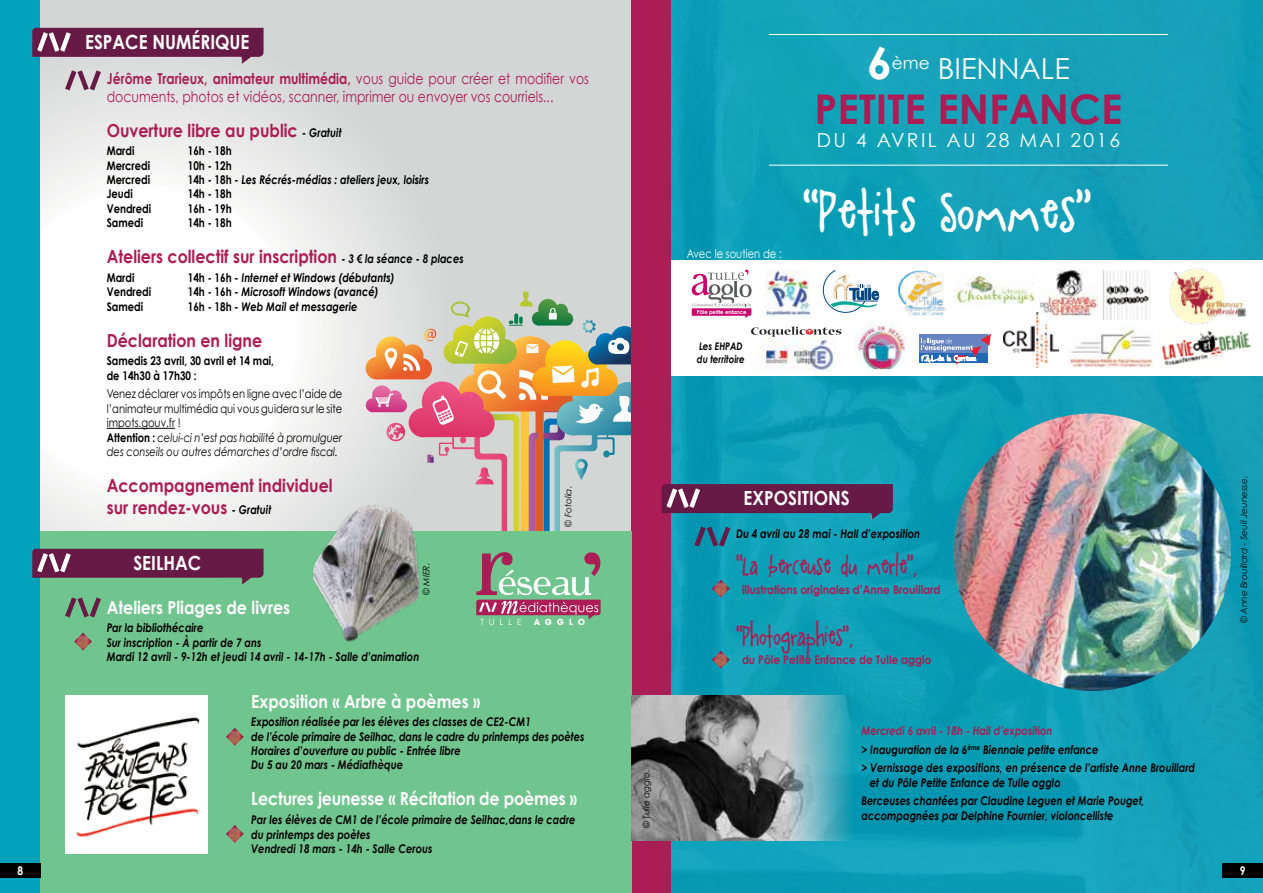
<style>
.page{position:relative;width:1263px;height:893px;background:#fff}
.page>*{position:absolute;margin:0;border:0;box-sizing:border-box;transform-origin:0 0}
.t1{font:49.5px "A Little Pot";color:#fff}
.t2{font:700 44.4px "Century Gothic";color:#fff}
.t3{font:700 40.95px "Century Gothic";color:#ab1d54}
.t4{font:28.95px "Century Gothic";color:#fff}
.t5{font:24px "A Little Pot";letter-spacing:-.01em;color:#ab1d54;scale:.88 1}
.t6{font:700 19.5px "Century Gothic";color:#fff;scale:.88 1}
.t7{font:19.35px "Century Gothic";letter-spacing:.12em;color:#fff}
.t8{font:700 18px/21.6px "Century Gothic";color:#ab1d54;scale:.88 1}
.t9{font:700 18px "Century Gothic";color:#fff;scale:.88 1}
.t10{font:15px/18px "Century Gothic";color:#ab1d54;scale:.83 1}
.t11{font:italic 700 12px/14.4px "Century Gothic";color:#000;scale:.83 1}
.t12{font:12px/14.4px "Century Gothic";color:#000;scale:.83 1}
.t13{font:700 12px/14.4px "Century Gothic";color:#000;scale:.83 1}
.t14{font:700 12px "Century Gothic";color:#ab1d54;scale:.88 1}
.t15{font:12px "Century Gothic";color:#fff;scale:.83 1}
.t16{font:700 12px "Century Gothic";color:#fff;scale:.85 1}
.t17{font:italic 700 10.5px/12.6px "Century Gothic";color:#000;scale:.83 1}
.t18{font:italic 9px "Century Gothic";color:#000}
.t19{font:700 5.4px "Century Gothic";letter-spacing:-.02em;color:#fff}
.s1{font-weight:700}
.s2{font-style:italic;font-size:12px;color:#000}
.s3{font-style:normal}
.s4{font-style:italic}
.s5{font-family:"Century Gothic";font-weight:700;font-size:18px}
.s6{color:#ab1d54}
</style>
<div class="page">
<svg style="left:40px;top:0;width:591px;height:531px"></svg>
<img style="left:671px;top:0;width:592px;height:893px">
<div style="left:651px;top:261px;width:612px;height:115px;background:#fff"></div>
<img style="left:1003px;top:313px;width:55px;height:54px">
<img style="left:879px;top:323px;width:28px;height:46px">
<div style="left:919px;top:335px;width:69px;height:18px;background:#6684c2"></div>
<div style="left:919px;top:354px;width:69px;height:9px;background:#2068b3"></div>
<svg style="left:921px;top:334px;width:70px;height:31px"></svg>
<img style="left:1162px;top:333px;width:89px;height:32px">
<img style="left:1103px;top:270px;width:47px;height:49px">
<img style="left:1154px;top:260px;width:97px;height:73px">
<img style="left:1039px;top:269px;width:58px;height:47px">
<div style="left:631px;top:0;width:40px;height:893px;background:#ab1d54"></div>
<hr style="left:769px;top:34px;width:399px;height:1px;background:#fff">
<hr style="left:769px;top:165px;width:399px;height:1px;background:#fff">
<div style="left:0;top:531px;width:631px;height:362px;background:#70c48e"></div>
<div style="left:0;top:0;width:40px;height:893px;background:#01a0bb"></div>
<div style="left:0;top:863px;width:41px;height:15px;background:#000"></div>
<div style="left:1222px;top:863px;width:41px;height:15px;background:#000"></div>
<img style="left:32px;top:28px;width:232px;height:36px">
<img style="left:32px;top:549px;width:229px;height:36px">
<img style="left:65px;top:70px;width:36px;height:20px">
<img style="left:65px;top:597px;width:36px;height:20px">
<hr style="left:107px;top:428px;width:68px;height:1px;background:#000">
<img style="left:261px;top:487px;width:115px;height:155px">
<img style="left:65px;top:695px;width:143px;height:159px">
<img style="left:74px;top:633px;width:18px;height:17px">
<img style="left:226px;top:728px;width:18px;height:18px">
<img style="left:226px;top:825px;width:18px;height:18px">
<img style="left:879px;top:484px;width:14px;height:36px">
<img style="left:953px;top:413px;width:278px;height:278px;border-radius:139px">
<img style="left:631px;top:695px;width:248px;height:145px">
<img style="left:1069px;top:325px;width:85px;height:42px">
<img style="left:712px;top:651px;width:18px;height:17px">
<svg style="left:366px;top:270px;width:513px;height:355px"></svg>
<img style="left:898px;top:270px;width:47px;height:46px">
<img style="left:765px;top:271px;width:44px;height:45px">
<img style="left:955px;top:275px;width:79px;height:30px">
<h3 class="t6" style="left:85px;top:29px;width:188px">ESPACE NUMÉRIQUE</h3>
<p class="t10" style="left:107px;top:70px;width:582px"><span class="s1">Jérôme Trarieux, animateur multimédia,</span> vous guide pour créer et modifier vos documents, photos et vidéos, scanner, imprimer ou envoyer vos courriels...</p>
<h3 class="t8" style="left:107px;top:119px;width:268px">Ouverture libre au public <span class="s2">- Gratuit</span></h3>
<p class="t13" style="left:107px;top:143px;width:35px">Mardi</p>
<p class="t13" style="left:188px;top:143px;width:55px">16h - 18h</p>
<p class="t13" style="left:107px;top:158px;width:54px">Mercredi</p>
<p class="t13" style="left:188px;top:158px;width:55px">10h - 12h</p>
<p class="t13" style="left:107px;top:172px;width:54px">Mercredi</p>
<p class="t11" style="left:188px;top:172px;width:292px"><span class="s3">14h - 18h</span> - Les Récrés-médias : ateliers jeux, loisirs</p>
<p class="t13" style="left:107px;top:187px;width:33px">Jeudi</p>
<p class="t13" style="left:188px;top:187px;width:55px">14h - 18h</p>
<p class="t13" style="left:107px;top:201px;width:55px">Vendredi</p>
<p class="t13" style="left:188px;top:201px;width:55px">16h - 19h</p>
<p class="t13" style="left:107px;top:215px;width:45px">Samedi</p>
<p class="t13" style="left:188px;top:215px;width:55px">14h - 18h</p>
<h3 class="t8" style="left:107px;top:245px;width:407px">Ateliers collectif sur inscription <span class="s2">- 3 € la séance - 8 places</span></h3>
<p class="t13" style="left:107px;top:270px;width:35px">Mardi</p>
<p class="t11" style="left:188px;top:270px;width:251px"><span class="s3">14h - 16h</span> - Internet et Windows (débutants)</p>
<p class="t13" style="left:107px;top:284px;width:55px">Vendredi</p>
<p class="t11" style="left:188px;top:284px;width:231px"><span class="s3">14h - 16h</span> - Microsoft Windows (avancé)</p>
<p class="t13" style="left:107px;top:299px;width:45px">Samedi</p>
<p class="t11" style="left:188px;top:299px;width:206px"><span class="s3">16h - 18h</span> - Web Mail et messagerie</p>
<h3 class="t8" style="left:107px;top:329px;width:178px">Déclaration en ligne</h3>
<p class="t13" style="left:107px;top:353px;width:203px">Samedis 23 avril, 30 avril et 14 mai, de 14h30 à 17h30 :</p>
<p class="t12" style="left:107px;top:387px;width:285px">Venez déclarer vos impôts en ligne avec l’aide de l’animateur multimédia qui vous guidera sur le site impots.gouv.fr !<br><span class="s1">Attention :</span> <span class="s4">celui-ci n’est pas habilité à promulguer des conseils ou autres démarches d’ordre fiscal.</span></p>
<h3 class="t8" style="left:107px;top:474px;width:258px">Accompagnement individuel sur rendez-vous <span class="s2">- Gratuit</span></h3>
<p class="t18" style="left:563px;top:527px;width:42px;rotate:-90deg">© Fotolia.</p>
<h3 class="t6" style="left:133px;top:550px;width:79px">SEILHAC</h3>
<p class="t18" style="left:421px;top:595px;width:34px;rotate:-90deg">© MIER.</p>
<h3 class="t9" style="left:107px;top:596px;width:210px">Ateliers Pliages de livres</h3>
<p class="t11" style="left:107px;top:620px;width:378px">Par la bibliothécaire<br>Sur inscription - À partir de 7 ans<br>Mardi 12 avril - 9-12h et jeudi 14 avril - 14-17h - Salle d’animation</p>
<h3 class="t9" style="left:251px;top:690px;width:262px">Exposition « Arbre à poèmes »</h3>
<p class="t11" style="left:251px;top:714px;width:403px">Exposition réalisée par les élèves des classes de CE2-CM1<br>de l’école primaire de Seilhac, dans le cadre du printemps des poètes Horaires d’ouverture au public - Entrée libre<br>Du 5 au 20 mars - Médiathèque</p>
<h3 class="t9" style="left:251px;top:788px;width:372px">Lectures jeunesse « Récitation de poèmes »</h3>
<p class="t11" style="left:251px;top:812px;width:392px">Par les élèves de CM1 de l’école primaire de Seilhac,dans le cadre du printemps des poètes<br>Vendredi 18 mars - 14h - Salle Cerous</p>
<p class="t15" style="left:687px;top:246px;width:116px">Avec le soutien de :</p>
<p class="t19" style="left:697px;top:309px;width:51px">Pôle petite enfance</p>
<p class="t17" style="left:697px;top:340px;width:59px">Les EHPAD du territoire</p>
<h2 class="t2" style="left:867px;top:35px;width:26px">6</h2>
<h3 class="t4" style="left:892px;top:51px;width:179px"><sup>ème</sup> BIENNALE</h3>
<h3 class="t3" style="left:814px;top:83px;width:309px">PETITE ENFANCE</h3>
<h3 class="t7" style="left:817px;top:128px;width:305px">DU 4 AVRIL AU 28 MAI 2016</h3>
<h1 class="t1" style="left:803px;top:186px;width:290px">‘‘Petits Sommes’’</h1>
<p class="t18" style="left:641px;top:828px;width:60px;rotate:-90deg">© Tulle agglo.</p>
<h3 class="t6" style="left:743px;top:485px;width:122px">EXPOSITIONS</h3>
<p class="t11" style="left:736px;top:526px;width:223px">Du 4 avril au 28 mai - Hall d’exposition</p>
<h3 class="t5" style="left:736px;top:553px;width:208px">‘‘La berceuse du merle’’<span class="s5">,</span></h3>
<p class="t14" style="left:742px;top:582px;width:227px">illustrations originales d’Anne Brouillard</p>
<h3 class="t5" style="left:736px;top:623px;width:135px">‘‘Photographies’’<span class="s5">,</span></h3>
<p class="t14" style="left:742px;top:653px;width:217px">du Pôle Petite Enfance de Tulle agglo</p>
<p class="t11" style="left:861px;top:721px;width:404px;line-height:18.6px"><span class="s6">Mercredi 6 avril - 18h - Hall d’exposition<br></span>&gt; Inauguration de la 6<sup>ème</sup> Biennale petite enfance<br>&gt; Vernissage des expositions, en présence de l’artiste Anne Brouillard</p>
<p class="t11" style="left:861px;top:772px;width:343px;line-height:18.6px;text-indent:8px">et du Pôle Petite Enfance de Tulle agglo<br>Berceuses chantées par Claudine Leguen et Marie Pouget,</p>
<p class="t11" style="left:861px;top:808px;width:305px">accompagnées par Delphine Fournier, violoncelliste</p>
<p class="t18" style="left:1238px;top:623px;width:149px;rotate:-90deg">© Anne Brouillard - Seuil Jeunesse.</p>
<p class="t16" style="left:17px;top:863px;width:8px">8</p>
<p class="t16" style="left:1240px;top:863px;width:8px">9</p>
</div>
